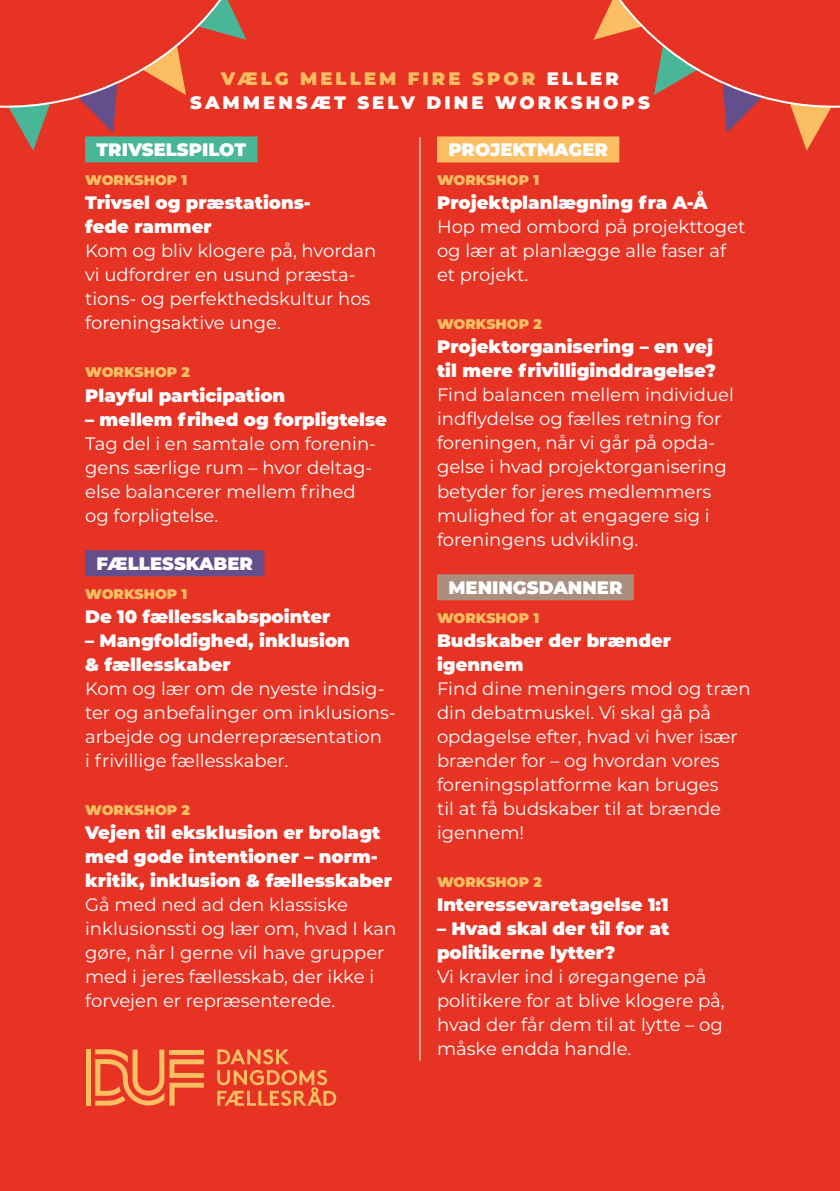
<style>
.page{position:relative;width:840px;height:1191px;background:#fff}
.page>*{position:absolute;margin:0;border:0;box-sizing:border-box;transform-origin:0 0}
.t1{font:18px/24px "Montserrat";color:#fff}
.t2{font:900 18px/24px "Montserrat";color:#fff}
.t3{font:900 18px/24px "Montserrat";letter-spacing:.17em;color:#fff;text-align:center}
.t4{font:900 14px "Montserrat";color:#fbbe62}
.s1{color:#fbbe62}
</style>
<div class="page">
<div style="left:0;top:0;width:839px;height:1191px;background:#e63323"></div>
<svg style="left:0;top:0;width:258px;height:151px"></svg>
<svg style="left:593px;top:0;width:246px;height:151px"></svg>
<div style="left:85px;top:136px;width:172px;height:26px;background:#4ab698"></div>
<div style="left:85px;top:550px;width:179px;height:26px;background:#644e8c"></div>
<div style="left:437px;top:136px;width:182px;height:26px;background:#fbbe62"></div>
<div style="left:437px;top:574px;width:196px;height:26px;background:#aa8f7f"></div>
<svg style="left:217px;top:1049px;width:72px;height:15px"></svg>
<svg style="left:217px;top:1070px;width:119px;height:36px"></svg>
<div style="left:86px;top:1049px;width:5px;height:56px;background:#fbbe62"></div>
<svg style="left:95px;top:1049px;width:109px;height:56px"></svg>
<hr style="left:419px;top:137px;width:1px;height:923px;background:#fff">
<p class="t3" style="left:190px;top:65px;width:461px"><span class="s1">VÆLG MELLEM FIRE SPOR</span> ELLER<br>SAMMENSÆT SELV DINE WORKSHOPS</p>
<p class="t2" style="left:96px;top:136px;width:151px">TRIVSELSPILOT</p>
<p class="t4" style="left:85px;top:170px;width:104px">WORKSHOP 1</p>
<p class="t2" style="left:85px;top:190px;width:227px">Trivsel og præstations&shy;fede rammer</p>
<p class="t1" style="left:85px;top:238px;width:292px">Kom og bliv klogere på, hvordan vi udfordrer en usund præsta&shy;tions- og perfekthedskultur hos foreningsaktive unge.</p>
<p class="t4" style="left:85px;top:362px;width:106px">WORKSHOP 2</p>
<p class="t2" style="left:85px;top:382px;width:201px">Playful participation</p>
<p class="t2" style="left:85px;top:406px;width:303px">– mellem frihed og forpligtelse</p>
<p class="t1" style="left:85px;top:430px;width:292px">Tag del i en samtale om forenin&shy;gens særlige rum – hvor deltag&shy;else balancerer mellem frihed og forpligtelse.</p>
<p class="t2" style="left:96px;top:550px;width:158px">FÆLLESSKABER</p>
<p class="t4" style="left:85px;top:584px;width:104px">WORKSHOP 1</p>
<p class="t2" style="left:85px;top:603px;width:246px">De 10 fællesskabspointer</p>
<p class="t2" style="left:85px;top:627px;width:266px">– Mangfoldighed, inklusion &amp; fællesskaber</p>
<p class="t1" style="left:85px;top:676px;width:312px">Kom og lær om de nyeste indsig&shy;ter og anbefalinger om inklusions&shy;arbejde og underrepræsentation<br>i frivillige fællesskaber.</p>
<p class="t4" style="left:85px;top:800px;width:106px">WORKSHOP 2</p>
<p class="t2" style="left:85px;top:819px;width:308px">Vejen til eksklusion er brolagt med gode intentioner – norm&shy;kritik, inklusion &amp; fællesskaber</p>
<p class="t1" style="left:85px;top:892px;width:312px">Gå med ned ad den klassiske inklusionssti og lær om, hvad I kan gøre, når I gerne vil have grupper med i jeres fællesskab, der ikke i forvejen er repræsenterede.</p>
<p class="t2" style="left:448px;top:136px;width:161px">PROJEKTMAGER</p>
<p class="t4" style="left:437px;top:170px;width:104px">WORKSHOP 1</p>
<p class="t2" style="left:437px;top:190px;width:272px">Projektplanlægning fra A-Å</p>
<p class="t1" style="left:437px;top:214px;width:309px">Hop med ombord på projekttoget og lær at planlægge alle faser af et projekt.</p>
<p class="t4" style="left:437px;top:314px;width:106px">WORKSHOP 2</p>
<p class="t2" style="left:437px;top:334px;width:280px">Projektorganisering – en vej til mere frivilliginddragelse?</p>
<p class="t1" style="left:437px;top:382px;width:298px">Find balancen mellem individuel indflydelse og fælles retning for foreningen, når vi går på opda&shy;gelse i hvad projektorganisering betyder for jeres medlemmers mulighed for at engagere sig i foreningens udvikling.</p>
<p class="t2" style="left:448px;top:574px;width:175px">MENINGSDANNER</p>
<p class="t4" style="left:437px;top:608px;width:104px">WORKSHOP 1</p>
<p class="t2" style="left:437px;top:627px;width:235px">Budskaber der brænder igennem</p>
<p class="t1" style="left:437px;top:676px;width:315px">Find dine meningers mod og træn din debatmuskel. Vi skal gå på opdagelse efter, hvad vi hver især brænder for – og hvordan vores foreningsplatforme kan bruges<br>til at få budskaber til at brænde igennem!</p>
<p class="t4" style="left:437px;top:872px;width:106px">WORKSHOP 2</p>
<p class="t2" style="left:437px;top:891px;width:233px">Interessevaretagelse 1:1</p>
<p class="t2" style="left:437px;top:915px;width:234px">– Hvad skal der til for at politikerne lytter?</p>
<p class="t1" style="left:437px;top:964px;width:289px">Vi kravler ind i øregangene på politikere for at blive klogere på, hvad der får dem til at lytte – og måske endda handle.</p>
</div>
